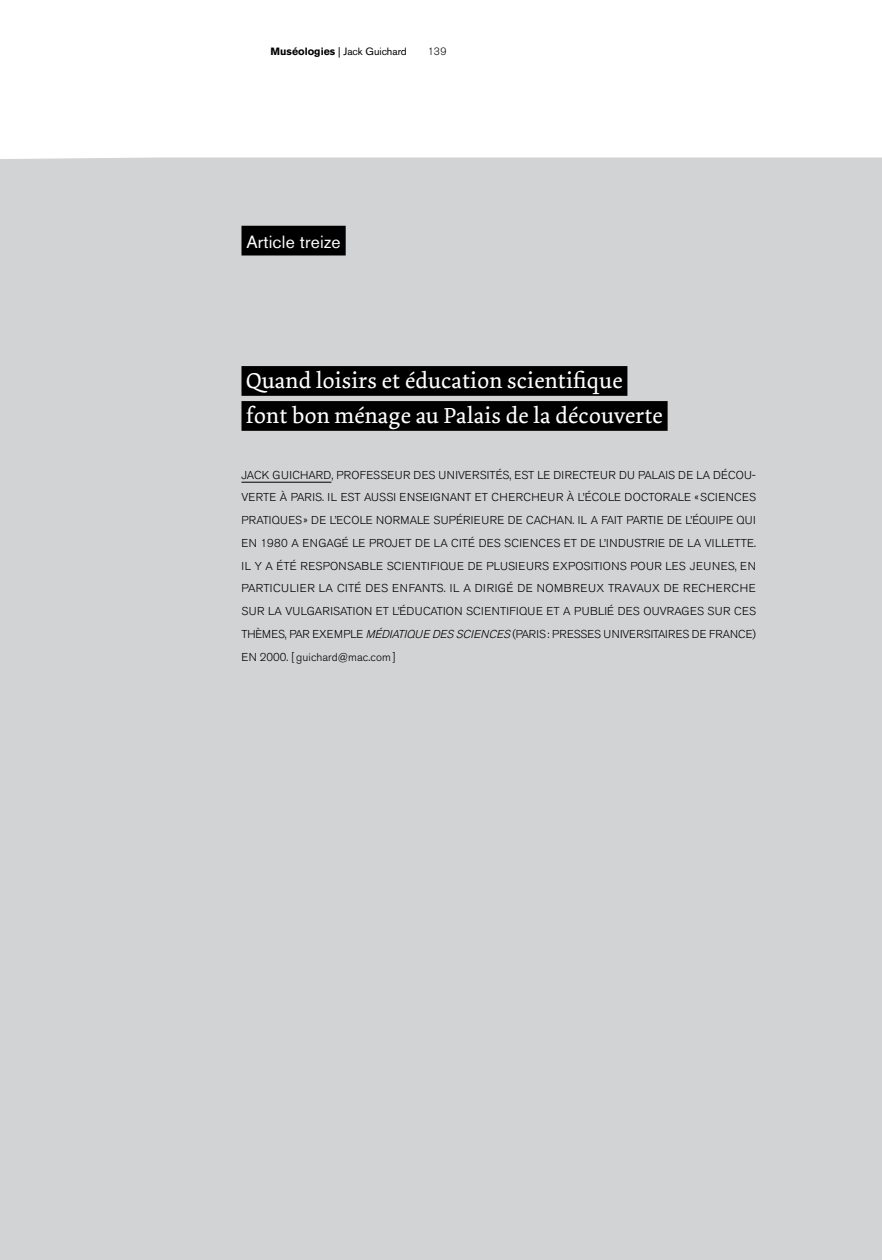
<style>
.page{position:relative;width:882px;height:1260px;background:#fff}
.page>*{position:absolute;margin:0;border:0;box-sizing:border-box;transform-origin:0 0}
.t1{font:22.75px/35px "Dolly";letter-spacing:.01em;color:#fff}
.t2{font:17.5px "Akzidenz Grotesk BE";letter-spacing:.01em;color:#fff}
.t3{font:300 11.38px/22.8px "Akzidenz Grotesk BE";letter-spacing:.01em;color:#000;text-align:justify}
.t4{font:10.5px "Akzidenz Grotesk BE";color:#000}
.t5{font:300 10.5px "Akzidenz Grotesk BE";color:#000}
.s1{font-weight:700}
.s2{font-style:italic}
</style>
<div class="page">
<div style="left:0;top:158px;width:882px;height:1102px;background:#d1d3d4"></div>
<hr style="left:242px;top:482px;width:89px;height:1px;background:#000">
<div style="left:242px;top:226px;width:104px;height:30px;background:#000"></div>
<div style="left:242px;top:366px;width:385px;height:30px;background:#000"></div>
<div style="left:242px;top:401px;width:426px;height:30px;background:#000"></div>
<p class="t4" style="left:271px;top:45px;width:138px"><span class="s1">Muséologies</span> | Jack Guichard</p>
<p class="t5" style="left:428px;top:45px;width:20px">139</p>
<h2 class="t2" style="left:246px;top:231px;width:96px">Article treize</h2>
<h1 class="t1" style="left:246px;top:363px;width:418px">Quand loisirs et éducation scientifique font bon ménage au Palais de la découverte</h1>
<p class="t3" style="left:242px;top:464px;width:516px">JACK GUICHARD, PROFESSEUR DES U NIVERSITÉS, EST LE DIRECTEUR DU PALAIS DE LA DÉCOU-VERTE À PARIS. I L EST AUSSI ENSEIG NANT ET CHERCHEUR À L’ÉCOLE DOCTORALE «SCIENCES PRATIQUES» DE L’ECOLE NORMALE SUPÉRIEURE DE CACHAN. I L A FAIT PARTIE DE L’ÉQUIPE QUI EN 1980 A ENGAGÉ LE PROJET DE LA CITÉ DES SCIENCES ET DE L’INDUSTRIE DE LA VILLETTE.<br>I L Y A ÉTÉ RESPONSABLE SCIENTIFIQUE DE PLUSIEURS EXPOSITIONS POUR LES JEUNES, EN PARTICULIER LA CITÉ DES ENFANTS. I L A DIRIGÉ DE NOMBREUX TRAVAUX DE RECHERCHE SUR LA VULGARISATION ET L’ÉDUCATION SCIENTIFIQUE ET A PUBLIÉ DES OUVRAG ES SUR CES THÈMES, PAR EXEMPLE <span class="s2">MÉDIATIQUE DES SCIENCES</span> (PARIS: PRESSES UNIVERSITAIRES DE FRANCE)<br>EN 2000. [ GUICHARD@MAC.COM]</p>
</div>
